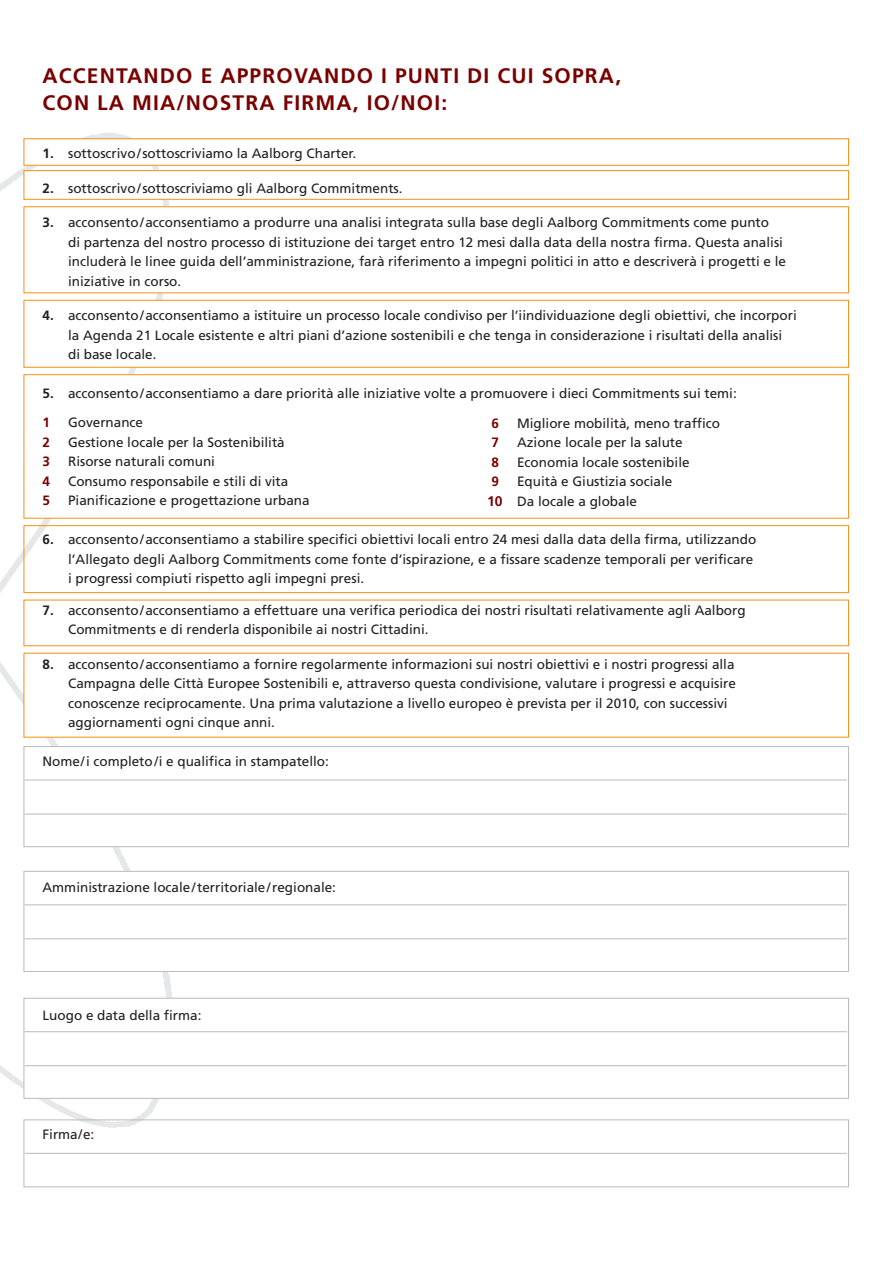
<style>
.page{position:relative;width:873px;height:1263px;background:#fff}
.page>*{position:absolute;margin:0;border:0;box-sizing:border-box;transform-origin:0 0}
.t1{font:700 21px/27px "Frutiger";letter-spacing:.055em;color:#790100}
.t2{font:13.5px/19.5px "Frutiger";color:#231f20}
.t3{font:700 13.5px "Frutiger";color:#790100}
.s1{font-weight:700}
.s2{font-weight:700;color:#790100}
.s3{font-weight:700;font-size:13.95px;color:#790100}
</style>
<div class="page">
<img style="left:0;top:133px;width:174px;height:995px">
<div style="left:24px;top:139px;width:824px;height:26px;background:#fff"></div>
<div style="left:23px;top:138px;width:825px;height:28px;border:1px solid #f7951f"></div>
<div style="left:24px;top:171px;width:824px;height:28px;background:#fff"></div>
<div style="left:23px;top:170px;width:825px;height:30px;border:1px solid #f7951f"></div>
<svg style="left:23px;top:206px;width:826px;height:388px"></svg>
<div style="left:24px;top:653px;width:824px;height:84px;background:#fff"></div>
<div style="left:24px;top:747px;width:824px;height:100px;background:#fff"></div>
<div style="left:23px;top:746px;width:825px;height:101px;border:1px solid #bcbdc0"></div>
<div style="left:23px;top:600px;width:825px;height:46px;border:1px solid #f7951f"></div>
<div style="left:24px;top:300px;width:824px;height:67px;background:#fff"></div>
<div style="left:23px;top:300px;width:825px;height:68px;border:1px solid #f7951f"></div>
<div style="left:24px;top:375px;width:824px;height:143px;background:#fff"></div>
<div style="left:23px;top:374px;width:825px;height:145px;border:1px solid #f7951f"></div>
<hr style="left:25px;top:780px;width:821px;height:1px;background:#bcbdc0">
<hr style="left:25px;top:814px;width:821px;height:1px;background:#bcbdc0">
<div style="left:24px;top:871px;width:824px;height:101px;background:#fff"></div>
<div style="left:23px;top:871px;width:825px;height:101px;border:1px solid #bcbdc0"></div>
<hr style="left:25px;top:904px;width:821px;height:1px;background:#bcbdc0">
<hr style="left:25px;top:938px;width:821px;height:1px;background:#bcbdc0">
<div style="left:24px;top:998px;width:824px;height:100px;background:#fff"></div>
<div style="left:23px;top:998px;width:825px;height:101px;border:1px solid #bcbdc0"></div>
<hr style="left:25px;top:1031px;width:821px;height:1px;background:#bcbdc0">
<hr style="left:25px;top:1065px;width:821px;height:1px;background:#bcbdc0">
<div style="left:23px;top:1119px;width:825px;height:68px;border:1px solid #bcbdc0"></div>
<hr style="left:25px;top:1153px;width:821px;height:1px;background:#bcbdc0">
<h1 class="t1" style="left:43px;top:64px;width:580px">ACCENTANDO E APPROVANDO I PUNTI DI CUI SOPRA,<br>CON LA MIA/NOSTRA FIRMA, IO/NOI:</h1>
<p class="t2" style="left:43px;top:145px;width:315px"><span class="s1">1.</span> sottoscrivo/sottoscriviamo la Aalborg Charter.</p>
<p class="t2" style="left:43px;top:179px;width:361px"><span class="s1">2.</span> sottoscrivo/sottoscriviamo gli Aalborg Commitments.</p>
<p class="t2" style="left:68px;top:214px;width:719px;text-indent:-26px"><span class="s1">3.</span> acconsento/acconsentiamo a produrre una analisi integrata sulla base degli Aalborg Commitments come punto<br>di partenza del nostro processo di istituzione dei target entro 12 mesi dalla data della nostra firma. Questa analisi includerà le linee guida dell’amministrazione, farà riferimento a impegni politici in atto e descriverà i progetti e le iniziative in corso.</p>
<p class="t2" style="left:68px;top:307px;width:730px;text-indent:-26px"><span class="s1">4.</span> acconsento/acconsentiamo a istituire un processo locale condiviso per l’iindividuazione degli obiettivi, che incorpori la Agenda 21 Locale esistente e altri piani d’azione sostenibili e che tenga in considerazione i risultati della analisi di base locale.</p>
<p class="t2" style="left:43px;top:380px;width:695px;line-height:29.2px"><span class="s1">5.</span> acconsento/acconsentiamo a dare priorità alle iniziative volte a promuovere i dieci Commitments sui temi:<br><span class="s2">1</span></p>
<p class="t3" style="left:491px;top:418px;width:9px">6</p>
<p class="t2" style="left:517px;top:414px;width:204px">Migliore mobilità, meno traffico</p>
<p class="t3" style="left:491px;top:437px;width:9px">7</p>
<p class="t2" style="left:517px;top:434px;width:167px">Azione locale per la salute</p>
<p class="t3" style="left:491px;top:457px;width:9px">8</p>
<p class="t2" style="left:517px;top:453px;width:174px">Economia locale sostenibile</p>
<p class="t3" style="left:491px;top:476px;width:9px">9</p>
<p class="t2" style="left:68px;top:414px;width:76px">Governance</p>
<p class="t3" style="left:43px;top:437px;width:9px">2</p>
<p class="t2" style="left:68px;top:434px;width:218px">Gestione locale per la Sostenibilità</p>
<p class="t3" style="left:43px;top:456px;width:9px">3</p>
<p class="t2" style="left:68px;top:453px;width:148px">Risorse naturali comuni</p>
<p class="t3" style="left:43px;top:476px;width:9px">4</p>
<p class="t2" style="left:68px;top:473px;width:222px">Consumo responsabile e stili di vita</p>
<p class="t3" style="left:43px;top:495px;width:9px">5</p>
<p class="t2" style="left:68px;top:492px;width:243px">Pianificazione e progettazione urbana</p>
<p class="t2" style="left:68px;top:531px;width:689px;text-indent:-26px"><span class="s1">6.</span> acconsento/acconsentiamo a stabilire specifici obiettivi locali entro 24 mesi dalla data della firma, utilizzando l’Allegato degli Aalborg Commitments come fonte d’ispirazione, e a fissare scadenze temporali per verificare i progressi compiuti rispetto agli impegni presi.</p>
<p class="t2" style="left:68px;top:602px;width:678px;text-indent:-26px"><span class="s1">7.</span> acconsento/acconsentiamo a effettuare una verifica periodica dei nostri risultati relativamente agli Aalborg<br>Commitments e di renderla disponibile ai nostri Cittadini.</p>
<p class="t2" style="left:68px;top:656px;width:669px;text-indent:-26px"><span class="s1">8.</span> acconsento/acconsentiamo a fornire regolarmente informazioni sui nostri obiettivi e i nostri progressi alla Campagna delle Città Europee Sostenibili e, attraverso questa condivisione, valutare i progressi e acquisire conoscenze reciprocamente. Una prima valutazione a livello europeo è prevista per il 2010, con successivi aggiornamenti ogni cinque anni.</p>
<p class="t2" style="left:43px;top:753px;width:288px">Nome/i completo/i e qualifica in stampatello:</p>
<p class="t2" style="left:487px;top:473px;width:187px;text-indent:30px">Equità e Giustizia sociale<br><span class="s3">10</span> Da locale a globale</p>
<p class="t2" style="left:43px;top:879px;width:295px">Amministrazione locale/territoriale/regionale:</p>
<p class="t2" style="left:43px;top:1007px;width:160px">Luogo e data della firma:</p>
<p class="t2" style="left:43px;top:1126px;width:53px">Firma/e:</p>
</div>
